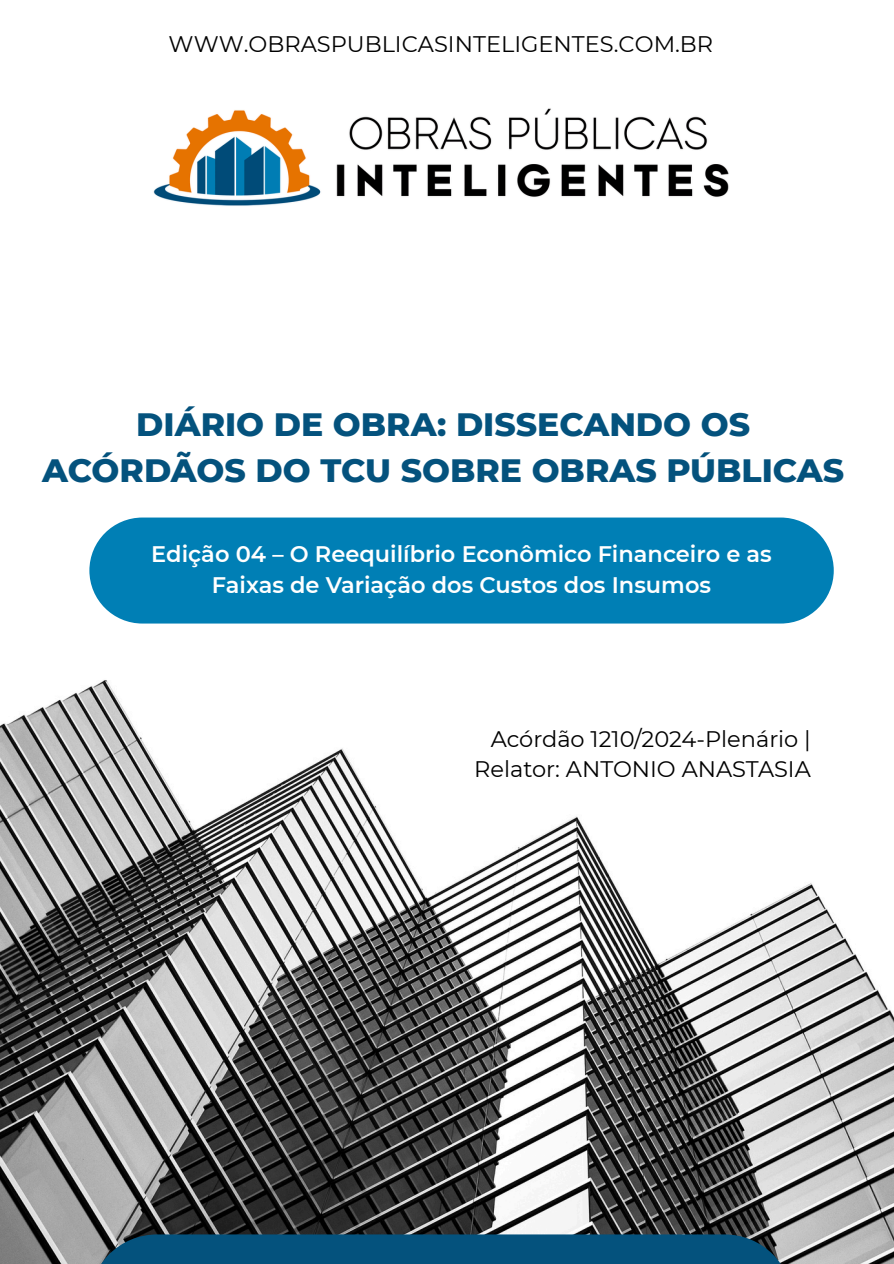
<style>
.page{position:relative;width:894px;height:1264px;background:#fff}
.page>*{position:absolute;margin:0;border:0;box-sizing:border-box;transform-origin:0 0}
.t1{font:800 33px/46.2px "Montserrat";color:#04527d;text-align:center}
.t2{font:22.5px/30.5px "Montserrat";color:#000;text-align:right}
.t3{font:600 22.5px/31.2px "Montserrat";color:#fff;text-align:center}
</style>
<div class="page">
<img style="left:0;top:680px;width:893px;height:583px">
<div style="left:89px;top:1234px;width:703px;height:29px;background:#04527d"></div>
<img style="left:153px;top:108px;width:576px;height:98px">
<div style="left:89px;top:517px;width:744px;height:106px;background:#007fb5;border-radius:53px"></div>
<p class="t2" style="left:169px;top:29px;width:546px">WWW.OBRASPUBLICASINTELIGENTES.COM.BR</p>
<h1 class="t1" style="left:42px;top:401px;width:803px">DIÁRIO DE OBRA: DISSECANDO OS<br>ACÓRDÃOS DO TCU SOBRE OBRAS PÚBLICAS</h1>
<h3 class="t3" style="left:151px;top:538px;width:622px">Edição 04 – O Reequilíbrio Econômico Financeiro e as<br>Faixas de Variação dos Custos dos Insumos</h3>
<p class="t2" style="left:474px;top:723px;width:338px">Acórdão 1210/2024-Plenário |<br>Relator: ANTONIO ANASTASIA</p>
</div>
